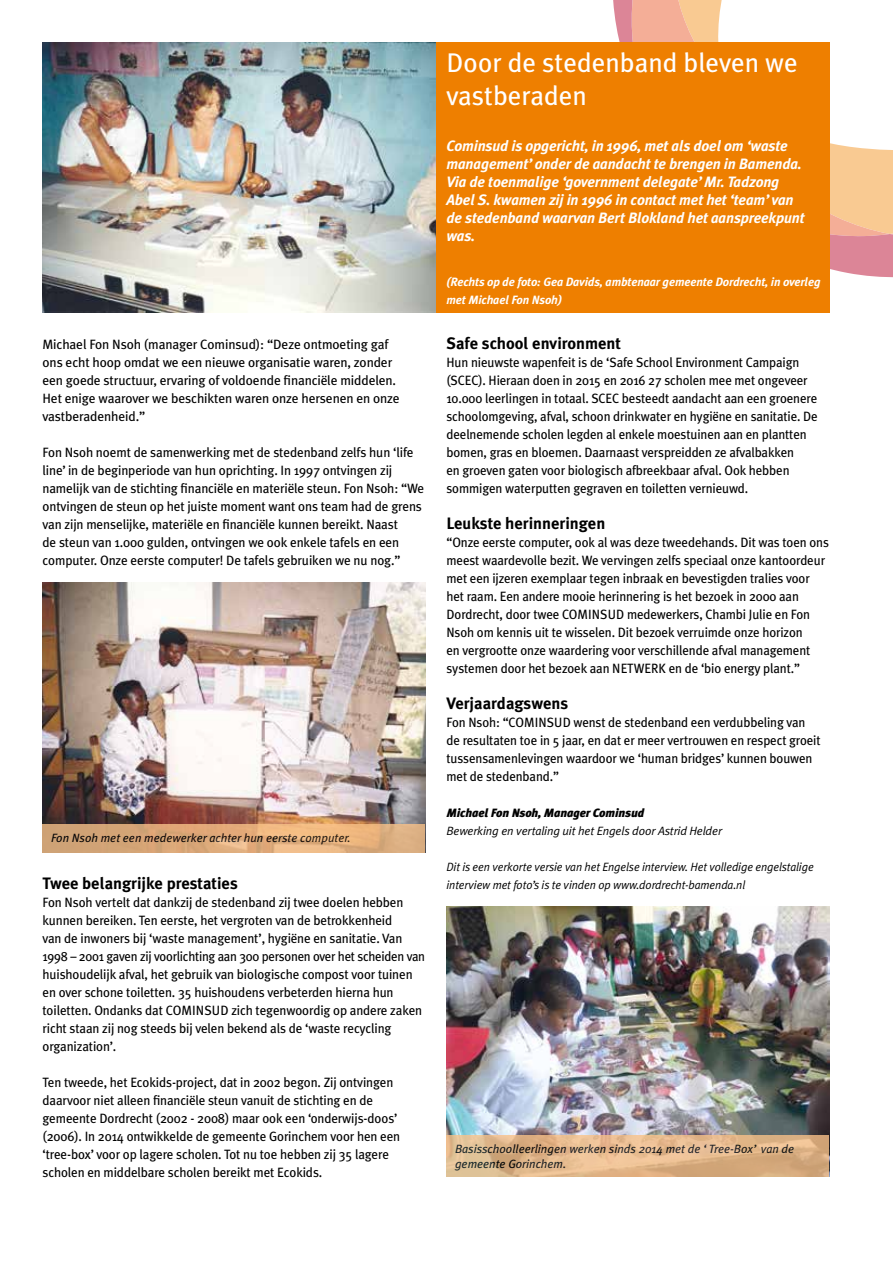
<style>
.page{position:relative;width:893px;height:1263px;background:#fff}
.page>*{position:absolute;margin:0;border:0;box-sizing:border-box;transform-origin:0 0}
.t1{font:27px/32.4px "Meta Plus";color:#fff}
.t2{font:700 16.5px "Meta Plus";color:#000}
.t3{font:italic 700 15px/18px "Meta Plus";letter-spacing:-.01em;color:#fff}
.t4{font:13.5px/18px "Meta Plus";letter-spacing:-.01em;color:#000}
.t5{font:13.5px/18px "Meta Plus";letter-spacing:-.01em;color:#000;scale:.96 1}
.t6{font:italic 12px/18px "Meta Plus Normal";letter-spacing:-.01em;color:#000;scale:.96 1}
.t7{font:italic 12px/15px "Meta Plus";color:#000}
.t8{font:italic 700 12px/18px "Meta Plus";letter-spacing:-.01em;color:#fff}
.t9{font:italic 12px "Meta Plus Normal";letter-spacing:-.01em;color:#000}
.t10{font:italic 900 12px "Meta Plus";letter-spacing:-.01em;color:#000}
</style>
<div class="page">
<svg style="left:612px;top:0;width:281px;height:279px"></svg>
<img style="left:43px;top:43px;width:393px;height:270px">
<div style="left:436px;top:43px;width:393px;height:270px;background:#ee7f00"></div>
<img style="left:43px;top:583px;width:382px;height:241px">
<img style="left:446px;top:907px;width:383px;height:228px">
<svg style="left:43px;top:824px;width:382px;height:29px;background:#deac7b"></svg>
<svg style="left:446px;top:1135px;width:383px;height:42px;background:#e0b68a"></svg>
<p class="t4" style="left:43px;top:335px;width:359px">Michael Fon Nsoh (manager Cominsud): “Deze ontmoeting gaf ons echt hoop omdat we een nieuwe organisatie waren, zonder een goede structuur, ervaring of voldoende financiële middelen.<br>Het enige waarover we beschikten waren onze hersenen en onze vastberadenheid.”</p>
<p class="t4" style="left:43px;top:443px;width:383px">Fon Nsoh noemt de samenwerking met de stedenband zelfs hun ‘life line’ in de beginperiode van hun oprichting. In 1997 ontvingen zij namelijk van de stichting financiële en materiële steun. Fon Nsoh: “We ontvingen de steun op het juiste moment want ons team had de grens van zijn menselijke, materiële en financiële kunnen bereikt. Naast<br>de steun van 1.000 gulden, ontvingen we ook enkele tafels en een computer. Onze eerste computer! De tafels gebruiken we nu nog.”</p>
<p class="t7" style="left:51px;top:830px;width:301px">Fon Nsoh met een medewerker achter hun eerste computer.</p>
<p class="t2" style="left:43px;top:873px;width:197px">Twee belangrijke prestaties</p>
<p class="t4" style="left:43px;top:893px;width:384px">Fon Nsoh vertelt dat dankzij de stedenband zij twee doelen hebben kunnen bereiken. Ten eerste, het vergroten van de betrokkenheid<br>van de inwoners bij ‘waste management’, hygiëne en sanitatie. Van 1998 – 2001 gaven zij voorlichting aan 300 personen over het scheiden van huishoudelijk afval, het gebruik van biologische compost voor tuinen en over schone toiletten. 35 huishoudens verbeterden hierna hun toiletten. Ondanks dat COMINSUD zich tegenwoordig op andere zaken richt staan zij nog steeds bij velen bekend als de ‘waste recycling organization’.</p>
<p class="t4" style="left:43px;top:1073px;width:359px">Ten tweede, het Ecokids-project, dat in 2002 begon. Zij ontvingen daarvoor niet alleen financiële steun vanuit de stichting en de gemeente Dordrecht (2002 - 2008) maar ook een ‘onderwijs-doos’ (2006). In 2014 ontwikkelde de gemeente Gorinchem voor hen een ‘tree-box’ voor op lagere scholen. Tot nu toe hebben zij 35 lagere scholen en middelbare scholen bereikt met Ecokids.</p>
<h1 class="t1" style="left:446px;top:46px;width:353px">Door de stedenband bleven we vastberaden</h1>
<p class="t3" style="left:446px;top:136px;width:360px">Cominsud is opgericht, in 1996, met als doel om ‘waste management’ onder de aandacht te brengen in Bamenda.<br>Via de toenmalige ‘government delegate’ Mr. Tadzong Abel S. kwamen zij in 1996 in contact met het ‘team’ van de stedenband waarvan Bert Blokland het aanspreekpunt was.</p>
<p class="t8" style="left:446px;top:272px;width:376px">(Rechts op de foto: Gea Davids, ambtenaar gemeente Dordrecht, in overleg met Michael Fon Nsoh)</p>
<p class="t2" style="left:446px;top:333px;width:176px">Safe school environment</p>
<p class="t5" style="left:446px;top:353px;width:388px">Hun nieuwste wapenfeit is de ‘Safe School Environment Campaign (SCEC). Hieraan doen in 2015 en 2016 27 scholen mee met ongeveer 10.000 leerlingen in totaal. SCEC besteedt aandacht aan een groenere schoolomgeving, afval, schoon drinkwater en hygiëne en sanitatie. De deelnemende scholen legden al enkele moestuinen aan en plantten bomen, gras en bloemen. Daarnaast verspreidden ze afvalbakken<br>en groeven gaten voor biologisch afbreekbaar afval. Ook hebben sommigen waterputten gegraven en toiletten vernieuwd.</p>
<p class="t2" style="left:446px;top:513px;width:160px">Leukste herinneringen</p>
<p class="t5" style="left:446px;top:533px;width:400px">“Onze eerste computer, ook al was deze tweedehands. Dit was toen ons meest waardevolle bezit. We vervingen zelfs speciaal onze kantoordeur met een ijzeren exemplaar tegen inbraak en bevestigden tralies voor het raam. Een andere mooie herinnering is het bezoek in 2000 aan Dordrecht, door twee COMINSUD medewerkers, Chambi Julie en Fon Nsoh om kennis uit te wisselen. Dit bezoek verruimde onze horizon<br>en vergrootte onze waardering voor verschillende afval management systemen door het bezoek aan NETWERK en de ‘bio energy plant.”</p>
<p class="t2" style="left:446px;top:693px;width:123px">Verjaardagswens</p>
<p class="t5" style="left:446px;top:713px;width:391px">Fon Nsoh: “COMINSUD wenst de stedenband een verdubbeling van de resultaten toe in 5 jaar, en dat er meer vertrouwen en respect groeit tussensamenlevingen waardoor we ‘human bridges’ kunnen bouwen met de stedenband.”</p>
<p class="t10" style="left:446px;top:805px;width:199px">Michael Fon Nsoh, Manager Cominsud</p>
<p class="t9" style="left:446px;top:823px;width:277px">Bewerking en vertaling uit het Engels door Astrid Helder</p>
<p class="t6" style="left:446px;top:857px;width:384px">Dit is een verkorte versie van het Engelse interview. Het volledige engelstalige interview met foto’s is te vinden op www.dordrecht-bamenda.nl</p>
<p class="t7" style="left:455px;top:1141px;width:341px">Basisschoolleerlingen werken sinds 2014 met de ‘Tree-Box’ van de gemeente Gorinchem.</p>
</div>
